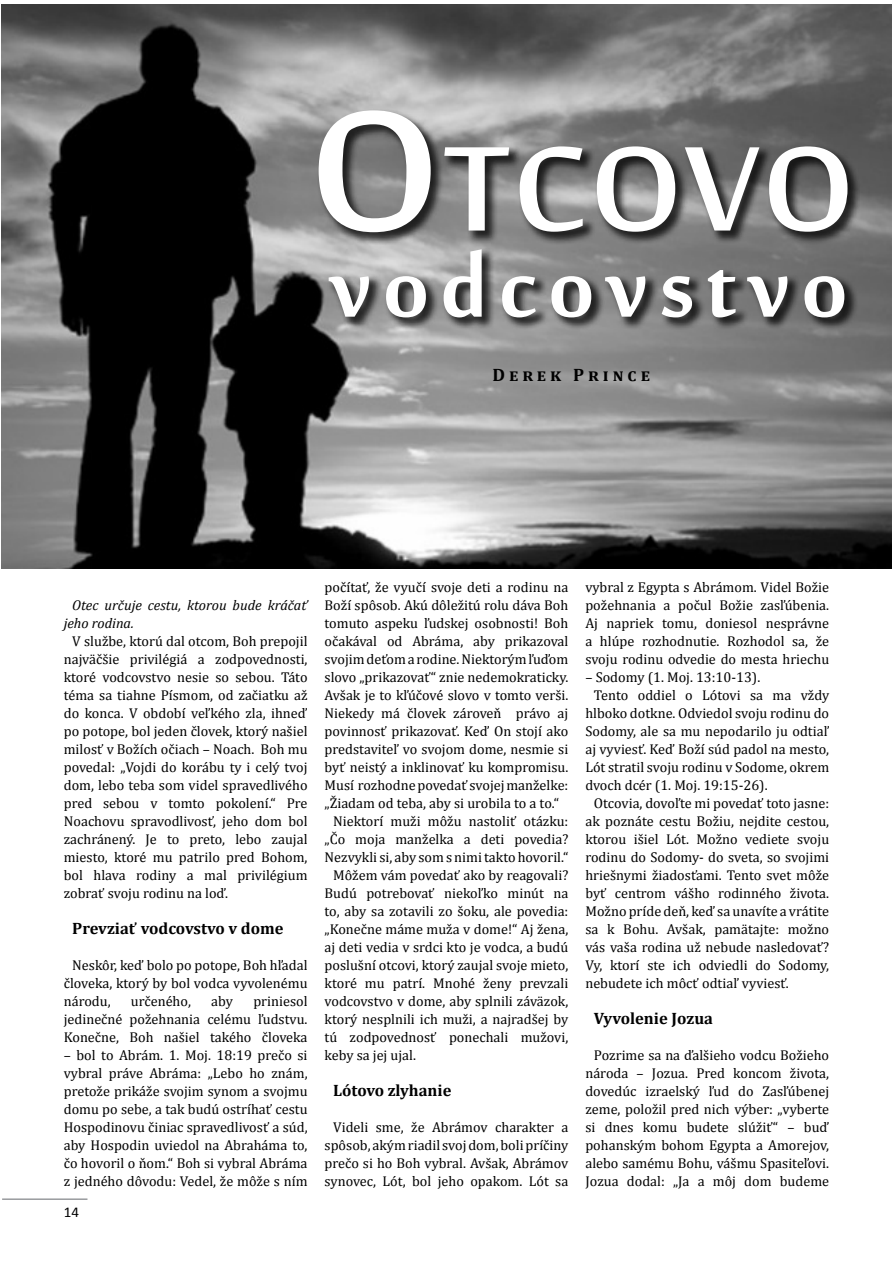
<style>
.page{position:relative;width:893px;height:1263px;background:#fff}
.page>*{position:absolute;margin:0;border:0;box-sizing:border-box;transform-origin:0 0}
.t1{font:184.8px "Mool Boran";color:#fff}
.t2{font:132px "Mool Boran";letter-spacing:.08em;color:#fff}
.t3{font:700 18px "Cambria";color:#000}
.t4{font:700 16.5px "Cambria";color:#000}
.t5{font:15px "Calibri";color:#000}
.t6{font:14.25px/18px "Cambria";color:#000;text-align:justify}
.t7{font:italic 14.25px/18px "Cambria";color:#000}
.s1{font-size:264px}
</style>
<div class="page">
<hr style="left:2px;top:1198px;width:85px;height:2px;background:#999b9e">
<img style="left:1px;top:4px;width:891px;height:565px">
<div style="left:315px;top:107px;width:545px;height:138px;background:#000;opacity:.75"></div>
<div style="left:325px;top:246px;width:533px;height:84px;background:#000;opacity:.75"></div>
<h1 class="t1" style="left:309px;top:59px;width:533px"><span class="s1">O</span>tcovo</h1>
<h2 class="t2" style="left:329px;top:194px;width:520px">vodcovstvo</h2>
<p class="t3" style="left:492px;top:363px;width:159px">D e r e k P r i n c e</p>
<p class="t7" style="left:64px;top:596px;width:245px;text-indent:9px">Otec určuje cestu, ktorou bude kráčať jeho rodina.</p>
<p class="t6" style="left:64px;top:632px;width:245px;text-indent:9px">V službe, ktorú dal otcom, Boh prepojil najväčšie privilégiá a zodpovednosti, ktoré vodcovstvo nesie so sebou. Táto téma sa tiahne Písmom, od začiatku až do konca. V období veľkého zla, ihneď po potope, bol jeden človek, ktorý našiel milosť v Božích očiach – Noach. Boh mu povedal: „Vojdi do korábu ty i celý tvoj dom, lebo teba som videl spravedlivého pred sebou v tomto pokolení.“ Pre Noachovu spravodlivosť, jeho dom bol zachránený. Je to preto, lebo zaujal miesto, ktoré mu patrilo pred Bohom, bol hlava rodiny a mal privilégium zobrať svoju rodinu na loď.</p>
<p class="t4" style="left:72px;top:917px;width:213px">Prevziať vodcovstvo v dome</p>
<p class="t6" style="left:64px;top:956px;width:245px;text-indent:9px">Neskôr, keď bolo po potope, Boh hľadal človeka, ktorý by bol vodca vyvolenému národu,</p>
<p class="t6" style="left:131px;top:992px;width:62px">určeného,</p>
<p class="t6" style="left:211px;top:992px;width:23px">aby</p>
<p class="t6" style="left:64px;top:992px;width:245px;text-indent:190px">priniesol jedinečné požehnania celému ľudstvu.<br>Konečne, Boh našiel takého človeka</p>
<p class="t6" style="left:64px;top:1046px;width:245px">– bol to Abrám. 1. Moj. 18:19 prečo si vybral práve Abráma: „Lebo ho znám, pretože prikáže svojim synom a svojmu domu po sebe, a tak budú ostríhať cestu Hospodinovu činiac spravedlivosť a súd, aby Hospodin uviedol na Abraháma to, čo hovoril o ňom.“ Boh si vybral Abráma z jedného dôvodu: Vedel, že môže s ním</p>
<p class="t5" style="left:64px;top:1202px;width:17px">14</p>
<p class="t6" style="left:325px;top:578px;width:245px">počítať, že vyučí svoje deti a rodinu na</p>
<p class="t6" style="left:325px;top:596px;width:245px">Boží spôsob. Akú dôležitú rolu dáva Boh</p>
<p class="t6" style="left:325px;top:614px;width:245px">tomuto aspeku ľudskej osobnosti! Boh</p>
<p class="t6" style="left:325px;top:632px;width:245px">očakával od Abráma, aby prikazoval</p>
<p class="t6" style="left:325px;top:650px;width:245px">svojim deťom a rodine. Niektorým ľuďom</p>
<p class="t6" style="left:325px;top:668px;width:245px">slovo „prikazovať“ znie nedemokraticky.</p>
<p class="t6" style="left:325px;top:686px;width:245px">Avšak je to kľúčové slovo v tomto verši.</p>
<p class="t6" style="left:325px;top:704px;width:245px">Niekedy má človek zároveň právo aj</p>
<p class="t6" style="left:325px;top:722px;width:245px">povinnosť prikazovať. Keď On stojí ako</p>
<p class="t6" style="left:325px;top:740px;width:245px">predstaviteľ vo svojom dome, nesmie si</p>
<p class="t6" style="left:325px;top:758px;width:245px">byť neistý a inklinovať ku kompromisu.</p>
<p class="t6" style="left:325px;top:776px;width:245px">Musí rozhodne povedať svojej manželke:</p>
<p class="t6" style="left:325px;top:794px;width:236px">„Žiadam od teba, aby si urobila to a to.“</p>
<p class="t6" style="left:333px;top:812px;width:237px">Niektorí muži môžu nastoliť otázku:</p>
<p class="t6" style="left:325px;top:830px;width:245px">„Čo moja manželka a deti povedia?</p>
<p class="t6" style="left:325px;top:848px;width:245px">Nezvykli si, aby som s nimi takto hovoril.“</p>
<p class="t6" style="left:333px;top:866px;width:237px">Môžem vám povedať ako by reagovali?</p>
<p class="t6" style="left:325px;top:884px;width:245px">Budú potrebovať niekoľko minút na</p>
<p class="t6" style="left:325px;top:902px;width:245px">to, aby sa zotavili zo šoku, ale povedia:</p>
<p class="t6" style="left:325px;top:920px;width:245px">„Konečne máme muža v dome!“ Aj žena,</p>
<p class="t6" style="left:325px;top:938px;width:245px">aj deti vedia v srdci kto je vodca, a budú</p>
<p class="t6" style="left:325px;top:956px;width:245px">poslušní otcovi, ktorý zaujal svoje mieto,</p>
<p class="t6" style="left:325px;top:974px;width:245px">ktoré mu patrí. Mnohé ženy prevzali</p>
<p class="t6" style="left:325px;top:992px;width:245px">vodcovstvo v dome, aby splnili záväzok,</p>
<p class="t6" style="left:325px;top:1010px;width:245px">ktorý nesplnili ich muži, a najradšej by</p>
<p class="t6" style="left:325px;top:1028px;width:245px">tú zodpovednosť ponechali mužovi,</p>
<p class="t6" style="left:325px;top:1046px;width:93px">keby sa jej ujal.</p>
<p class="t4" style="left:333px;top:1079px;width:120px">Lótovo zlyhanie</p>
<p class="t6" style="left:325px;top:1118px;width:245px;text-align:center">Videli sme, že Abrámov charakter a spôsob, akým riadil svoj dom, boli príčiny prečo si ho Boh vybral. Avšak, Abrámov synovec, Lót, bol jeho opakom. Lót sa</p>
<p class="t6" style="left:585px;top:578px;width:245px">vybral z Egypta s Abrámom. Videl Božie požehnania a počul Božie zasľúbenia.<br>Aj napriek tomu, doniesol nesprávne a hlúpe rozhodnutie. Rozhodol sa, že svoju rodinu odvedie do mesta hriechu</p>
<p class="t6" style="left:585px;top:668px;width:176px">– Sodomy (1. Moj. 13:10-13).</p>
<p class="t6" style="left:594px;top:686px;width:237px">Tento oddiel o Lótovi sa ma vždy</p>
<p class="t6" style="left:585px;top:704px;width:245px">hlboko dotkne. Odviedol svoju rodinu do</p>
<p class="t6" style="left:585px;top:722px;width:245px">Sodomy, ale sa mu nepodarilo ju odtiaľ</p>
<p class="t6" style="left:585px;top:740px;width:245px">aj vyviesť. Keď Boží súd padol na mesto,</p>
<p class="t6" style="left:585px;top:758px;width:245px">Lót stratil svoju rodinu v Sodome, okrem</p>
<p class="t6" style="left:585px;top:776px;width:184px">dvoch dcér (1. Moj. 19:15-26).</p>
<p class="t6" style="left:594px;top:794px;width:237px">Otcovia, dovoľte mi povedať toto jasne:</p>
<p class="t6" style="left:585px;top:812px;width:245px">ak poznáte cestu Božiu, nejdite cestou,</p>
<p class="t6" style="left:585px;top:830px;width:245px">ktorou išiel Lót. Možno vediete svoju</p>
<p class="t6" style="left:585px;top:848px;width:245px">rodinu do Sodomy- do sveta, so svojimi</p>
<p class="t6" style="left:585px;top:866px;width:245px">hriešnymi žiadosťami. Tento svet môže</p>
<p class="t6" style="left:585px;top:884px;width:245px">byť centrom vášho rodinného života.</p>
<p class="t6" style="left:585px;top:902px;width:245px">Možno príde deň, keď sa unavíte a vrátite</p>
<p class="t6" style="left:585px;top:920px;width:245px">sa k Bohu. Avšak, pamätajte: možno</p>
<p class="t6" style="left:585px;top:938px;width:245px">vás vaša rodina už nebude nasledovať?</p>
<p class="t6" style="left:585px;top:956px;width:245px">Vy, ktorí ste ich odviedli do Sodomy,</p>
<p class="t6" style="left:585px;top:974px;width:205px">nebudete ich môcť odtiaľ vyviesť.</p>
<p class="t4" style="left:594px;top:1007px;width:121px">Vyvolenie Jozua</p>
<p class="t6" style="left:585px;top:1046px;width:245px;text-align:center">Pozrime sa na ďalšieho vodcu Božieho národa – Jozua. Pred koncom života, dovedúc izraelský ľud do Zasľúbenej zeme, položil pred nich výber: „vyberte si dnes komu budete slúžiť“ – buď pohanským bohom Egypta a Amorejov, alebo samému Bohu, vášmu Spasiteľovi.<br>Jozua dodal: „Ja a môj dom budeme</p>
</div>
